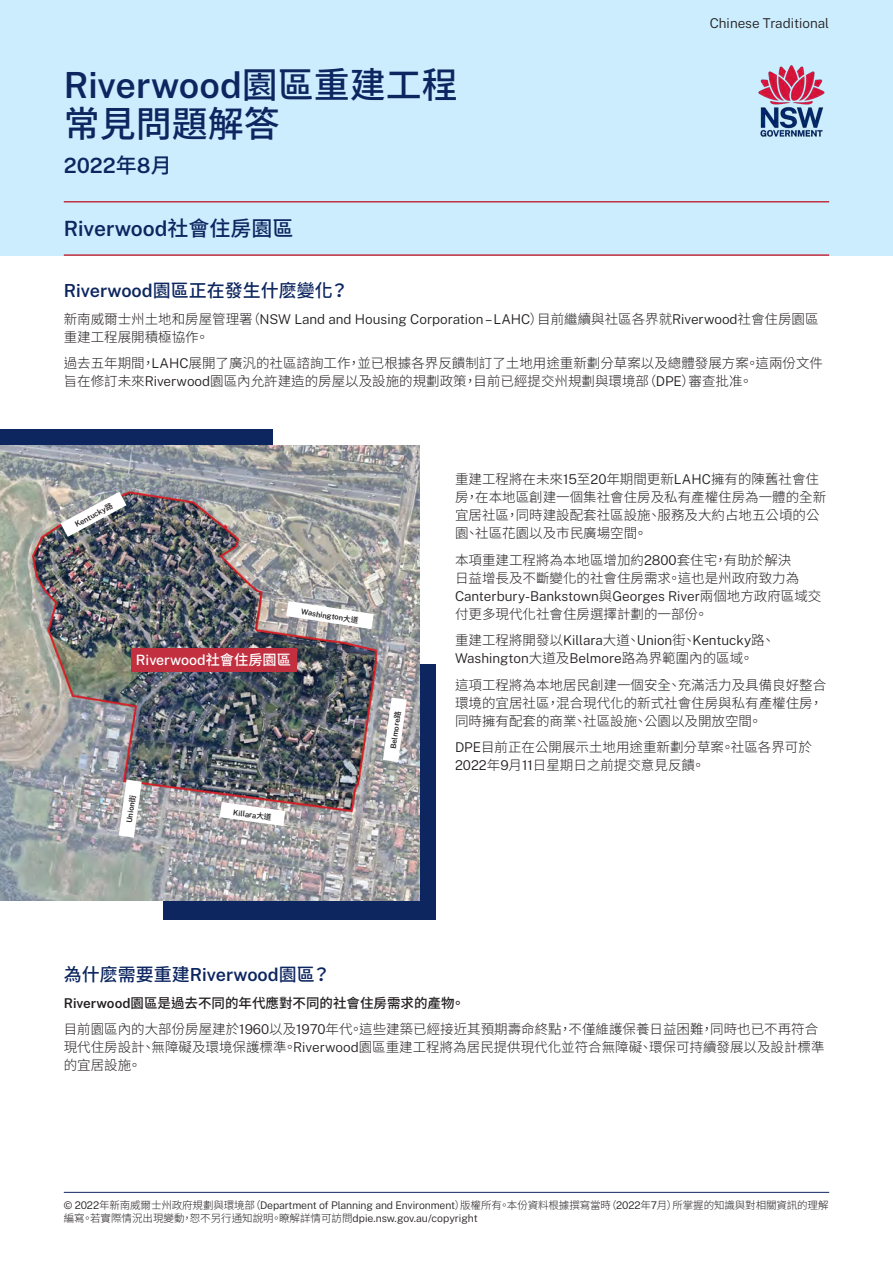
<style>
.page{position:relative;width:893px;height:1263px;background:#fff}
.page>*{position:absolute;margin:0;border:0;box-sizing:border-box;transform-origin:0 0}
.t1{font:600 36px "Public Sans";color:#0d2660}
.t2{font:500 36px "Noto Sans CJ Ktc";color:#0d2660}
.P-Big{font:600 21px "Public Sans";color:#0d2660}
.Question{font:500 18px "Noto Sans CJ Ktc";color:#0d2660}
.t3{font:500 14.25px "Public Sans";color:#fff}
.t4{font:300 13.5px/18px "Noto Sans CJ Ktc";color:#231f20}
.t5{font:300 13.5px/18px "Public Sans";color:#231f20}
.t6{font:500 13.5px "Noto Sans CJ Ktc";color:#231f20}
.t7{font:300 10.5px/13.5px "Noto Sans CJ Ktc";letter-spacing:-.01em;color:#231f20}
.t8{font:600 7.65px "Public Sans";color:#231f20}
.s1{font-family:"Noto Sans CJ Ktc";font-weight:500}
.s2{font-family:"Public Sans";font-weight:600}
.s3{font-family:"Public Sans"}
.s4{font-family:"Noto Sans CJ Ktc"}
</style>
<div class="page">
<hr style="left:64px;top:1192px;width:765px;height:1px;background:#0d2660">
<div style="left:0;top:429px;width:273px;height:255px;background:#0d2660"></div>
<div style="left:163px;top:664px;width:273px;height:255px;background:#0d2660"></div>
<img style="left:0;top:446px;width:420px;height:455px">
<div style="left:131px;top:649px;width:165px;height:23px;background:#c23040"></div>
<svg style="left:220px;top:802px;width:65px;height:24px;background:#e1dedf"></svg>
<svg style="left:383px;top:697px;width:24px;height:65px;background:#e0dedf"></svg>
<svg style="left:119px;top:779px;width:23px;height:59px"></svg>
<svg style="left:286px;top:601px;width:88px;height:28px"></svg>
<img style="left:61px;top:492px;width:66px;height:45px">
<div style="left:0;top:0;width:893px;height:255px;background:#ccedfe"></div>
<hr style="left:64px;top:254px;width:765px;height:2px;background:#c23040">
<hr style="left:64px;top:201px;width:765px;height:2px;background:#c23040">
<img style="left:758px;top:65px;width:67px;height:72px">
<h1 class="t1" style="left:64px;top:61px;width:395px">Riverwood<span class="s1">園區重建工程</span></h1>
<h1 class="t2" style="left:64px;top:103px;width:217px">常見問題解答</h1>
<h1 class="P-Big" style="left:64px;top:151px;width:109px">2022<span class="s1">年</span>8<span class="s1">月</span></h1>
<p class="P-Big" style="left:64px;top:215px;width:231px">Riverwood<span class="s1">社會住房園區</span></p>
<p class="t5" style="left:710px;top:14px;width:121px">Chinese Traditional</p>
<p class="Question" style="left:64px;top:280px;width:286px"><span class="s2">Riverwood</span>園區正在發生什麽變化？</p>
<p class="t4" style="left:64px;top:310px;width:756px">新南威爾士州土地和房屋管理署（<span class="s3">NSW Land and Housing Corporation – LAHC</span>）目前繼續與社區各界就<span class="s3">Riverwood</span>社會住房園區重建工程展開積極協作。</p>
<p class="t4" style="left:64px;top:354px;width:761px">過去五年期間，<span class="s3">LAHC</span>展開了廣汎的社區諮詢工作，並已根據各界反饋制訂了土地用途重新劃分草案以及總體發展方案。這兩份文件旨在修訂未來<span class="s3">Riverwood</span>園區內允許建造的房屋以及設施的規劃政策，目前已經提交州規劃與環境部（<span class="s3">DPE</span>）審查批准。</p>
<p class="t8" style="left:73px;top:520px;width:43px;rotate:-28deg">Kentucky<span class="s1">路</span></p>
<p class="t8" style="left:302px;top:606px;width:59px;rotate:9deg">Washington<span class="s1">大道</span></p>
<p class="t3" style="left:136px;top:649px;width:157px">Riverwood<span class="s4">社會住房園區</span></p>
<p class="t8" style="left:124px;top:822px;width:30px;rotate:-82deg">Union<span class="s1">街</span></p>
<p class="t8" style="left:234px;top:807px;width:40px;rotate:8deg">Killara<span class="s1">大道</span></p>
<p class="t8" style="left:388px;top:748px;width:39px;rotate:-82deg">Belmore<span class="s1">路</span></p>
<p class="t4" style="left:455px;top:471px;width:373px">重建工程將在未來<span class="s3">15</span>至<span class="s3">20</span>年期間更新<span class="s3">LAHC</span>擁有的陳舊社會住房，在本地區創建一個集社會住房及私有產權住房為一體的全新宜居社區，同時建設配套社區設施、服務及大約占地五公頃的公園、社區花園以及市民廣場空間。</p>
<p class="t4" style="left:455px;top:551px;width:368px">本項重建工程將為本地區增加約<span class="s3">2800</span>套住宅，有助於解決<br>日益增長及不斷變化的社會住房需求。這也是州政府致力為<span class="s3">Canterbury-Bankstown</span>與<span class="s3">Georges River</span>兩個地方政府區域交付更多現代化社會住房選擇計劃的一部份。</p>
<p class="t5" style="left:455px;top:631px;width:321px"><span class="s4">重建工程將開發以</span>Killara<span class="s4">大道、</span>Union<span class="s4">街、</span>Kentucky<span class="s4">路、<br></span>Washington<span class="s4">大道及</span>Belmore<span class="s4">路為界範圍內的區域。</span></p>
<p class="t4" style="left:455px;top:676px;width:373px">這項工程將為本地居民創建一個安全、充滿活力及具備良好整合環境的宜居社區，混合現代化的新式社會住房與私有產權住房，同時擁有配套的商業、社區設施、公園以及開放空間。</p>
<p class="t4" style="left:455px;top:739px;width:358px"><span class="s3">DPE</span>目前正在公開展示土地用途重新劃分草案。社區各界可於<br><span class="s3">2022</span>年<span class="s3">9</span>月<span class="s3">11</span>日星期日之前提交意見反饋。</p>
<p class="Question" style="left:64px;top:964px;width:268px">為什麽需要重建<span class="s2">Riverwood</span>園區？</p>
<p class="t6" style="left:64px;top:995px;width:402px"><span class="s2">Riverwood</span>園區是過去不同的年代應對不同的社會住房需求的產物。</p>
<p class="t4" style="left:64px;top:1020px;width:762px">目前園區內的大部份房屋建於<span class="s3">1960</span>以及<span class="s3">1970</span>年代。這些建築已經接近其預期壽命終點，不僅維護保養日益困難，同時也已不再符合現代住房設計、無障礙及環境保護標準。<span class="s3">Riverwood</span>園區重建工程將為居民提供現代化並符合無障礙、環保可持續發展以及設計標準的宜居設施。</p>
<p class="t7" style="left:64px;top:1198px;width:766px"><span class="s3">© 2022</span>年新南威爾士州政府規劃與環境部（<span class="s3">Department of Planning and Environment</span>）版權所有。本份資料根據撰寫當時（<span class="s3">2022</span>年<span class="s3">7</span>月）所掌握的知識與對相關資訊的理解編寫。若實際情況出現變動，恕不另行通知說明。瞭解詳情可訪問<span class="s3">dpie.nsw.gov.au/copyright</span></p>
</div>
